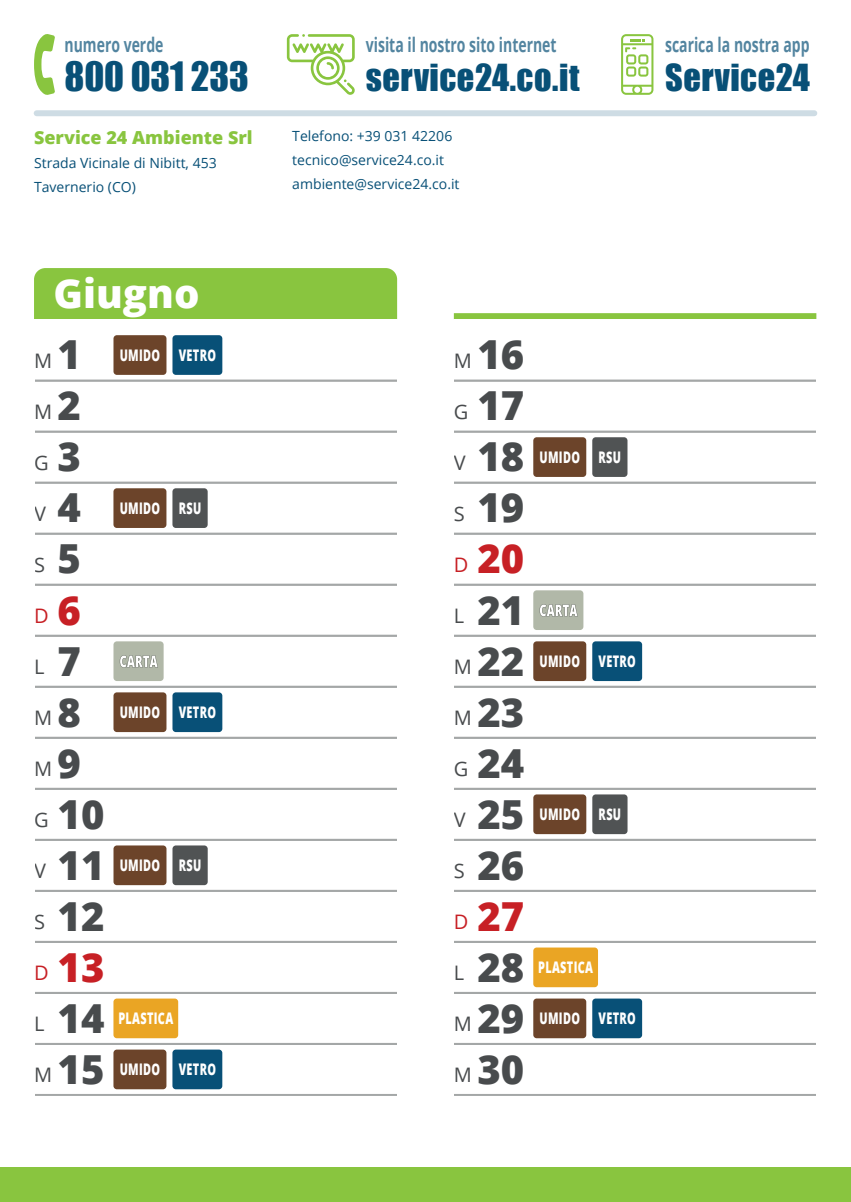
<style>
.page{position:relative;width:851px;height:1202px;background:#fff}
.page>*{position:absolute;margin:0;border:0;box-sizing:border-box;transform-origin:0 0}
.t1{font:800 40px "Open Sans";color:#484b4d}
.t2{font:800 40px "Open Sans";color:#c72025}
.t3{font:800 40px "Open Sans";color:#fff}
.t4{font:37.2px "Impact";color:#085077}
.t5{font:34.2px "Impact";letter-spacing:.015em;color:#085077}
.t6{font:700 20px "Open Sans";color:rgb(8 80 119/.7);scale:.7 1}
.t7{font:20px "Open Sans";color:#484b4d}
.t8{font:20px "Open Sans";color:#c72025}
.t9{font:800 18px "Open Sans";color:#89c53f}
.t10{font:800 16px "Open Sans";letter-spacing:.03em;color:#fff;scale:.68 1}
.t11{font:14px/24px "Open Sans";color:#085077}
.s1{font-weight:800;font-size:40px}
.s2{font-weight:400;font-size:20px}
</style>
<div class="page">
<div style="left:441px;top:1043px;width:388px;height:53px;background:#fff;border:2px solid #a4a7a7"></div>
<div style="left:441px;top:992px;width:388px;height:53px;background:#fff;border:2px solid #a4a7a7"></div>
<div style="left:441px;top:941px;width:388px;height:53px;background:#fff;border:2px solid #a4a7a7"></div>
<div style="left:441px;top:890px;width:388px;height:53px;background:#fff;border:2px solid #a4a7a7"></div>
<div style="left:441px;top:839px;width:388px;height:53px;background:#fff;border:2px solid #a4a7a7"></div>
<div style="left:441px;top:788px;width:388px;height:53px;background:#fff;border:2px solid #a4a7a7"></div>
<div style="left:441px;top:737px;width:388px;height:53px;background:#fff;border:2px solid #a4a7a7"></div>
<div style="left:441px;top:686px;width:388px;height:53px;background:#fff;border:2px solid #a4a7a7"></div>
<div style="left:441px;top:635px;width:388px;height:53px;background:#fff;border:2px solid #a4a7a7"></div>
<div style="left:441px;top:584px;width:388px;height:53px;background:#fff;border:2px solid #a4a7a7"></div>
<div style="left:441px;top:533px;width:388px;height:53px;background:#fff;border:2px solid #a4a7a7"></div>
<div style="left:441px;top:482px;width:388px;height:53px;background:#fff;border:2px solid #a4a7a7"></div>
<div style="left:441px;top:431px;width:388px;height:53px;background:#fff;border:2px solid #a4a7a7"></div>
<div style="left:441px;top:380px;width:388px;height:53px;background:#fff;border:2px solid #a4a7a7"></div>
<div style="left:441px;top:328px;width:388px;height:54px;background:#fff;border:2px solid #a4a7a7"></div>
<div style="left:22px;top:1043px;width:387px;height:53px;background:#fff;border:2px solid #a4a7a7"></div>
<div style="left:22px;top:992px;width:387px;height:53px;background:#fff;border:2px solid #a4a7a7"></div>
<div style="left:22px;top:941px;width:387px;height:53px;background:#fff;border:2px solid #a4a7a7"></div>
<div style="left:22px;top:890px;width:387px;height:53px;background:#fff;border:2px solid #a4a7a7"></div>
<div style="left:22px;top:839px;width:387px;height:53px;background:#fff;border:2px solid #a4a7a7"></div>
<div style="left:22px;top:788px;width:387px;height:53px;background:#fff;border:2px solid #a4a7a7"></div>
<div style="left:22px;top:737px;width:387px;height:53px;background:#fff;border:2px solid #a4a7a7"></div>
<div style="left:22px;top:686px;width:387px;height:53px;background:#fff;border:2px solid #a4a7a7"></div>
<div style="left:22px;top:635px;width:387px;height:53px;background:#fff;border:2px solid #a4a7a7"></div>
<div style="left:22px;top:584px;width:387px;height:53px;background:#fff;border:2px solid #a4a7a7"></div>
<div style="left:22px;top:533px;width:387px;height:53px;background:#fff;border:2px solid #a4a7a7"></div>
<div style="left:22px;top:482px;width:387px;height:53px;background:#fff;border:2px solid #a4a7a7"></div>
<div style="left:22px;top:431px;width:387px;height:53px;background:#fff;border:2px solid #a4a7a7"></div>
<div style="left:22px;top:380px;width:387px;height:53px;background:#fff;border:2px solid #a4a7a7"></div>
<div style="left:22px;top:328px;width:387px;height:54px;background:#fff;border:2px solid #a4a7a7"></div>
<div style="left:0;top:0;width:34px;height:1202px;background:#fff"></div>
<div style="left:816px;top:0;width:34px;height:1202px;background:#fff"></div>
<div style="left:397px;top:0;width:57px;height:1202px;background:#fff"></div>
<div style="left:34px;top:268px;width:363px;height:51px;background:#89c53f"></div>
<div style="left:454px;top:313px;width:362px;height:6px;background:#89c53f"></div>
<div style="left:34px;top:319px;width:363px;height:13px;background:#fff"></div>
<div style="left:453px;top:319px;width:363px;height:13px;background:#fff"></div>
<div style="left:0;top:1168px;width:850px;height:34px;background:#89c53f"></div>
<div style="left:113px;top:641px;width:51px;height:40px;background:#b1b8a8;border-radius:3px"></div>
<svg style="left:120px;top:655px;width:38px;height:13px"></svg>
<div style="left:533px;top:590px;width:50px;height:40px;background:#b1b8a8;border-radius:3px"></div>
<svg style="left:539px;top:604px;width:38px;height:13px"></svg>
<div style="left:113px;top:335px;width:53px;height:40px;background:#6c442a;border-radius:3px"></div>
<div style="left:172px;top:335px;width:50px;height:40px;background:#085077;border-radius:3px"></div>
<div style="left:113px;top:692px;width:53px;height:40px;background:#6c442a;border-radius:3px"></div>
<div style="left:172px;top:692px;width:50px;height:40px;background:#085077;border-radius:3px"></div>
<div style="left:113px;top:1049px;width:53px;height:40px;background:#6c442a;border-radius:3px"></div>
<div style="left:172px;top:1049px;width:50px;height:40px;background:#085077;border-radius:3px"></div>
<div style="left:533px;top:641px;width:53px;height:40px;background:#6c442a;border-radius:3px"></div>
<div style="left:592px;top:641px;width:50px;height:40px;background:#085077;border-radius:3px"></div>
<div style="left:533px;top:998px;width:53px;height:40px;background:#6c442a;border-radius:3px"></div>
<div style="left:592px;top:998px;width:50px;height:40px;background:#085077;border-radius:3px"></div>
<div style="left:113px;top:488px;width:53px;height:40px;background:#6c442a;border-radius:3px"></div>
<div style="left:172px;top:488px;width:36px;height:40px;background:#505354;border-radius:3px"></div>
<div style="left:113px;top:845px;width:53px;height:40px;background:#6c442a;border-radius:3px"></div>
<div style="left:172px;top:845px;width:36px;height:40px;background:#505354;border-radius:3px"></div>
<div style="left:533px;top:437px;width:53px;height:40px;background:#6c442a;border-radius:3px"></div>
<div style="left:592px;top:437px;width:35px;height:40px;background:#505354;border-radius:3px"></div>
<div style="left:533px;top:794px;width:53px;height:40px;background:#6c442a;border-radius:3px"></div>
<div style="left:592px;top:794px;width:35px;height:40px;background:#505354;border-radius:3px"></div>
<div style="left:113px;top:998px;width:65px;height:40px;background:#eaa524;border-radius:3px"></div>
<div style="left:533px;top:947px;width:65px;height:40px;background:#eaa524;border-radius:3px"></div>
<svg style="left:34px;top:34px;width:21px;height:61px"></svg>
<svg style="left:287px;top:34px;width:68px;height:61px"></svg>
<svg style="left:621px;top:34px;width:32px;height:61px"></svg>
<div style="left:37px;top:110px;width:777px;height:6px;background:#cedce4"></div>
<h3 class="t6" style="left:65px;top:30px;width:143px">numero verde</h3>
<h2 class="t4" style="left:65px;top:47px;width:186px">800 031 233</h2>
<h3 class="t6" style="left:366px;top:30px;width:274px">visita il nostro sito internet</h3>
<h3 class="t5" style="left:366px;top:51px;width:215px">SERVICE24.CO.IT</h3>
<h3 class="t6" style="left:665px;top:30px;width:208px">scarica la nostra app</h3>
<h3 class="t5" style="left:665px;top:51px;width:146px">SERVICE24</h3>
<p class="t9" style="left:34px;top:124px;width:220px">Service 24 Ambiente Srl</p>
<p class="t11" style="left:34px;top:151px;width:184px">Strada Vicinale di Nibitt, 453<br>Tavernerio (CO)</p>
<p class="t11" style="left:292px;top:124px;width:169px">Telefono: +39 031 42206 tecnico@service24.co.it ambiente@service24.co.it</p>
<h1 class="t3" style="left:53px;top:263px;width:147px">Giugno</h1>
<p class="t10" style="left:120px;top:343px;width:143px">UMIDO VETRO</p>
<h3 class="t7" style="left:34px;top:347px;width:48px">M <span class="s1">1</span></h3>
<h1 class="t1" style="left:454px;top:324px;width:72px"><span class="s2">M</span> 16</h1>
<h3 class="t7" style="left:34px;top:398px;width:48px">M <span class="s1">2</span></h3>
<h1 class="t1" style="left:454px;top:375px;width:72px"><span class="s2">G</span> 17</h1>
<h3 class="t7" style="left:34px;top:449px;width:48px">G <span class="s1">3</span></h3>
<h1 class="t1" style="left:454px;top:426px;width:72px"><span class="s2">V</span> 18</h1>
<p class="t10" style="left:539px;top:445px;width:121px">UMIDO RSU</p>
<h3 class="t7" style="left:34px;top:500px;width:48px">V <span class="s1">4</span></h3>
<p class="t10" style="left:120px;top:496px;width:121px">UMIDO RSU</p>
<h1 class="t1" style="left:454px;top:477px;width:72px"><span class="s2">S</span> 19</h1>
<h3 class="t7" style="left:34px;top:551px;width:48px">S <span class="s1">5</span></h3>
<h1 class="t2" style="left:454px;top:528px;width:72px"><span class="s2">D</span> 20</h1>
<h3 class="t8" style="left:34px;top:602px;width:48px">D <span class="s1">6</span></h3>
<h1 class="t1" style="left:454px;top:579px;width:72px"><span class="s2">L</span> 21</h1>
<h3 class="t7" style="left:34px;top:653px;width:48px">L <span class="s1">7</span></h3>
<h1 class="t1" style="left:454px;top:631px;width:72px"><span class="s2">M</span> 22</h1>
<p class="t10" style="left:539px;top:649px;width:143px">UMIDO VETRO</p>
<h3 class="t7" style="left:34px;top:704px;width:48px">M <span class="s1">8</span></h3>
<p class="t10" style="left:120px;top:700px;width:143px">UMIDO VETRO</p>
<h1 class="t1" style="left:454px;top:682px;width:72px"><span class="s2">M</span> 23</h1>
<h3 class="t7" style="left:34px;top:755px;width:48px">M <span class="s1">9</span></h3>
<h1 class="t1" style="left:454px;top:733px;width:72px"><span class="s2">G</span> 24</h1>
<h1 class="t1" style="left:34px;top:784px;width:72px"><span class="s2">G</span> 10</h1>
<h1 class="t1" style="left:454px;top:784px;width:72px"><span class="s2">V</span> 25</h1>
<p class="t10" style="left:539px;top:802px;width:121px">UMIDO RSU</p>
<h1 class="t1" style="left:34px;top:835px;width:72px"><span class="s2">V</span> 11</h1>
<p class="t10" style="left:120px;top:853px;width:121px">UMIDO RSU</p>
<h1 class="t1" style="left:454px;top:835px;width:72px"><span class="s2">S</span> 26</h1>
<h1 class="t1" style="left:34px;top:886px;width:72px"><span class="s2">S</span> 12</h1>
<h1 class="t2" style="left:454px;top:886px;width:72px"><span class="s2">D</span> 27</h1>
<h1 class="t2" style="left:34px;top:937px;width:72px"><span class="s2">D</span> 13</h1>
<h1 class="t1" style="left:454px;top:937px;width:72px"><span class="s2">L</span> 28</h1>
<p class="t10" style="left:538px;top:955px;width:82px">PLASTICA</p>
<h1 class="t1" style="left:34px;top:988px;width:72px"><span class="s2">L</span> 14</h1>
<p class="t10" style="left:118px;top:1006px;width:82px">PLASTICA</p>
<h1 class="t1" style="left:454px;top:988px;width:72px"><span class="s2">M</span> 29</h1>
<p class="t10" style="left:539px;top:1006px;width:143px">UMIDO VETRO</p>
<h1 class="t1" style="left:34px;top:1039px;width:72px"><span class="s2">M</span> 15</h1>
<p class="t10" style="left:120px;top:1057px;width:143px">UMIDO VETRO</p>
<h1 class="t1" style="left:454px;top:1039px;width:72px"><span class="s2">M</span> 30</h1>
</div>
